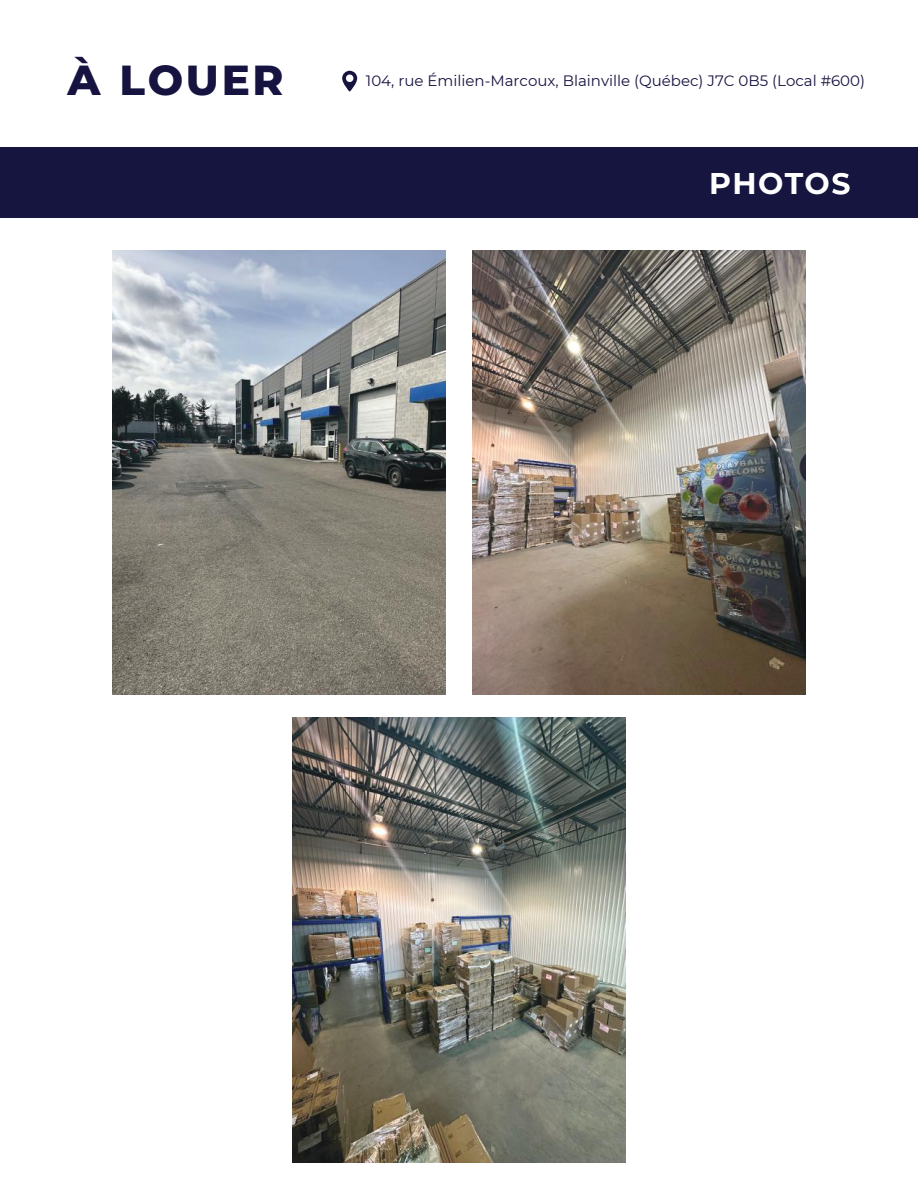
<style>
.page{position:relative;width:918px;height:1188px;background:#fff}
.page>*{position:absolute;margin:0;border:0;box-sizing:border-box;transform-origin:0 0}
.t1{font:800 42px "Montserrat";letter-spacing:.065em;color:#171340}
.t2{font:700 30px "Montserrat";letter-spacing:.045em;color:#fff}
.t3{font:15px "Montserrat";color:#16133f}
</style>
<div class="page">
<div style="left:0;top:147px;width:918px;height:71px;background:#16153f"></div>
<svg style="left:832px;top:173px;width:18px;height:22px"></svg>
<img style="left:472px;top:250px;width:334px;height:445px">
<img style="left:112px;top:250px;width:334px;height:445px">
<img style="left:292px;top:718px;width:334px;height:445px">
<svg style="left:342px;top:71px;width:15px;height:21px"></svg>
<h1 class="t1" style="left:67px;top:49px;width:218px">À LOUER</h1>
<p class="t3" style="left:366px;top:70px;width:501px">104, rue Émilien-Marcoux, Blainville (Québec) J7C 0B5 (Local #600)</p>
<h2 class="t2" style="left:709px;top:162px;width:122px">PHOTO</h2>
</div>
